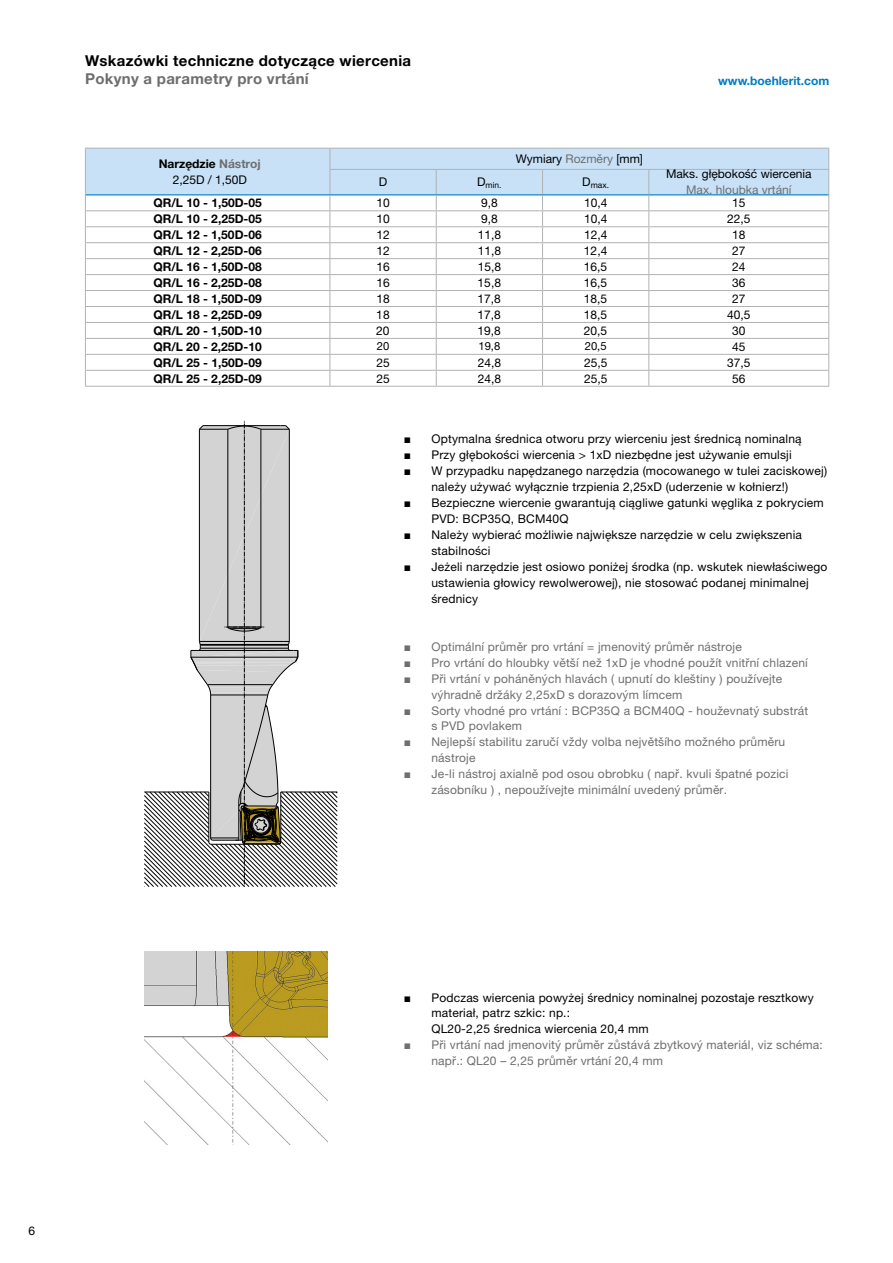
<style>
.page{position:relative;width:893px;height:1263px;background:#fff}
.page>*{position:absolute;margin:0;border:0;box-sizing:border-box;transform-origin:0 0}
.t1{font:700 15px "Helvetica Neue LT Pro";letter-spacing:.02em;color:#000}
.t2{font:700 15px "Helvetica Neue LT Pro";letter-spacing:.02em;color:#6e6e6e}
.t3{font:12px/15.9px "Helvetica Neue LT Pro";letter-spacing:.015em;color:#000}
.t4{font:12px/15.9px "Helvetica Neue LT Pro";letter-spacing:.015em;color:#6e6e6e}
.t5{font:700 12px "Helvetica Neue LT Pro";color:#000}
.t6{font:700 12px "Helvetica Neue LT Pro";color:#007bc1}
.t7{font:11.25px "Helvetica Neue LT Pro";color:#000}
.t8{font:8.4px "Helvetica Neue LT Pro";color:#000}
.s1{font-weight:700}
.s2{font-weight:700;color:#6e6e6e}
.s3{color:#6e6e6e}
.s4{font-family:"Arial"}
</style>
<div class="page">
<hr style="left:85px;top:386px;width:245px;height:1px;background:#b1b2b3">
<hr style="left:330px;top:386px;width:106px;height:1px;background:#b1b2b3">
<hr style="left:436px;top:386px;width:107px;height:1px;background:#b1b2b3">
<hr style="left:543px;top:386px;width:106px;height:1px;background:#b1b2b3">
<hr style="left:649px;top:386px;width:180px;height:1px;background:#b1b2b3">
<svg style="left:85px;top:148px;width:744px;height:238px"></svg>
<hr style="left:330px;top:169px;width:106px;height:1px;background:#b1b2b3">
<hr style="left:436px;top:169px;width:107px;height:1px;background:#b1b2b3">
<hr style="left:543px;top:169px;width:106px;height:1px;background:#b1b2b3">
<hr style="left:649px;top:169px;width:180px;height:1px;background:#b1b2b3">
<svg style="left:144px;top:421px;width:193px;height:466px"></svg>
<img style="left:145px;top:952px;width:183px;height:192px">
<p class="t1" style="left:85px;top:51px;width:328px">Wskazówki techniczne dotyczące wiercenia</p>
<p class="t2" style="left:85px;top:69px;width:225px">Pokyny a parametry pro vrtání</p>
<p class="t6" style="left:718px;top:73px;width:113px">www.boehlerit.com</p>
<p class="t3" style="left:159px;top:155px;width:104px;text-align:center"><span class="s1">Narzędzie</span> <span class="s2">Nástroj<br></span>2,25D / 1,50D</p>
<p class="t3" style="left:516px;top:151px;width:129px">Wymiary <span class="s3">Rozměry</span> [mm]</p>
<p class="t3" style="left:379px;top:174px;width:10px">D</p>
<p class="t8" style="left:477px;top:180px;width:26px"><sup>D</sup>min.</p>
<p class="t8" style="left:582px;top:180px;width:28px"><sup>D</sup>max.</p>
<p class="t3" style="left:666px;top:166px;width:147px">Maks. głębokość wiercenia</p>
<p class="t4" style="left:686px;top:182px;width:107px">Max. hloubka vrtání</p>
<p class="t5" style="left:154px;top:196px;width:110px">QR/L 10 - 1,50D-05</p>
<p class="t3" style="left:376px;top:195px;width:15px">10</p>
<p class="t3" style="left:481px;top:195px;width:18px">9,8</p>
<p class="t3" style="left:584px;top:195px;width:25px">10,4</p>
<p class="t3" style="left:732px;top:195px;width:15px">15</p>
<p class="t5" style="left:154px;top:211px;width:110px">QR/L 10 - 2,25D-05</p>
<p class="t3" style="left:376px;top:211px;width:15px">10</p>
<p class="t3" style="left:481px;top:211px;width:18px">9,8</p>
<p class="t3" style="left:584px;top:211px;width:25px">10,4</p>
<p class="t3" style="left:727px;top:211px;width:25px">22,5</p>
<p class="t5" style="left:153px;top:227px;width:110px">QR/L 12 - 1,50D-06</p>
<p class="t3" style="left:376px;top:226px;width:15px">12</p>
<p class="t3" style="left:478px;top:226px;width:25px">11,8</p>
<p class="t3" style="left:584px;top:226px;width:25px">12,4</p>
<p class="t3" style="left:732px;top:226px;width:15px">18</p>
<p class="t5" style="left:153px;top:243px;width:110px">QR/L 12 - 2,25D-06</p>
<p class="t3" style="left:376px;top:242px;width:15px">12</p>
<p class="t3" style="left:478px;top:242px;width:25px">11,8</p>
<p class="t3" style="left:584px;top:242px;width:25px">12,4</p>
<p class="t3" style="left:732px;top:242px;width:15px">27</p>
<p class="t5" style="left:153px;top:259px;width:110px">QR/L 16 - 1,50D-08</p>
<p class="t3" style="left:376px;top:258px;width:15px">16</p>
<p class="t3" style="left:478px;top:258px;width:25px">15,8</p>
<p class="t3" style="left:584px;top:258px;width:25px">16,5</p>
<p class="t3" style="left:732px;top:258px;width:15px">24</p>
<p class="t5" style="left:153px;top:275px;width:110px">QR/L 16 - 2,25D-08</p>
<p class="t3" style="left:376px;top:274px;width:15px">16</p>
<p class="t3" style="left:478px;top:274px;width:25px">15,8</p>
<p class="t3" style="left:584px;top:274px;width:25px">16,5</p>
<p class="t3" style="left:732px;top:274px;width:15px">36</p>
<p class="t5" style="left:153px;top:291px;width:110px">QR/L 18 - 1,50D-09</p>
<p class="t3" style="left:376px;top:290px;width:15px">18</p>
<p class="t3" style="left:478px;top:290px;width:25px">17,8</p>
<p class="t3" style="left:584px;top:290px;width:25px">18,5</p>
<p class="t3" style="left:732px;top:290px;width:15px">27</p>
<p class="t5" style="left:153px;top:307px;width:110px">QR/L 18 - 2,25D-09</p>
<p class="t3" style="left:376px;top:306px;width:15px">18</p>
<p class="t3" style="left:478px;top:306px;width:25px">17,8</p>
<p class="t3" style="left:584px;top:306px;width:25px">18,5</p>
<p class="t3" style="left:727px;top:306px;width:25px">40,5</p>
<p class="t5" style="left:153px;top:323px;width:110px">QR/L 20 - 1,50D-10</p>
<p class="t3" style="left:376px;top:322px;width:15px">20</p>
<p class="t3" style="left:478px;top:322px;width:25px">19,8</p>
<p class="t3" style="left:584px;top:322px;width:25px">20,5</p>
<p class="t3" style="left:732px;top:322px;width:15px">30</p>
<p class="t5" style="left:153px;top:339px;width:110px">QR/L 20 - 2,25D-10</p>
<p class="t7" style="left:377px;top:339px;width:14px">20</p>
<p class="t7" style="left:478px;top:339px;width:23px">19,8</p>
<p class="t7" style="left:585px;top:339px;width:23px">20,5</p>
<p class="t3" style="left:732px;top:338px;width:15px">45</p>
<p class="t5" style="left:154px;top:355px;width:110px">QR/L 25 - 1,50D-09</p>
<p class="t3" style="left:376px;top:354px;width:15px">25</p>
<p class="t3" style="left:478px;top:354px;width:25px">24,8</p>
<p class="t3" style="left:584px;top:354px;width:25px">25,5</p>
<p class="t3" style="left:727px;top:354px;width:25px">37,5</p>
<p class="t5" style="left:154px;top:371px;width:110px">QR/L 25 - 2,25D-09</p>
<p class="t3" style="left:376px;top:370px;width:15px">25</p>
<p class="t3" style="left:478px;top:370px;width:25px">24,8</p>
<p class="t3" style="left:584px;top:370px;width:25px">25,5</p>
<p class="t3" style="left:732px;top:370px;width:15px">56</p>
<p class="t3" style="left:404px;top:431px;width:399px"><span class="s4">■</span> Optymalna średnica otworu przy wierceniu jest średnicą nominalną</p>
<p class="t3" style="left:404px;top:447px;width:389px"><span class="s4">■</span> Przy głębokości wiercenia &gt; 1xD niezbędne jest używanie emulsji</p>
<p class="t3" style="left:431px;top:463px;width:397px;text-indent:-27px"><span class="s4">■</span> W przypadku napędzanego narzędzia (mocowanego w tulei zaciskowej) należy używać wyłącznie trzpienia 2,25xD (uderzenie w kołnierz!)</p>
<p class="t3" style="left:431px;top:495px;width:394px;text-indent:-27px"><span class="s4">■</span> Bezpieczne wiercenie gwarantują ciągliwe gatunki węglika z pokryciem<br>PVD: BCP35Q, BCM40Q</p>
<p class="t3" style="left:431px;top:527px;width:372px;text-indent:-27px"><span class="s4">■</span> Należy wybierać możliwie największe narzędzie w celu zwiększenia stabilności</p>
<p class="t3" style="left:431px;top:558px;width:397px;text-indent:-27px"><span class="s4">■</span> Jeżeli narzędzie jest osiowo poniżej środka (np. wskutek niewłaściwego ustawienia głowicy rewolwerowej), nie stosować podanej minimalnej średnicy</p>
<p class="t4" style="left:404px;top:638px;width:339px"><span class="s4">■</span> Optimální průměr pro vrtání = jmenovitý průměr nástroje</p>
<p class="t4" style="left:404px;top:654px;width:405px"><span class="s4">■</span> Pro vrtání do hloubky větší než 1xD je vhodné použít vnitřní chlazení</p>
<p class="t4" style="left:431px;top:670px;width:352px;text-indent:-27px"><span class="s4">■</span> Při vrtání v poháněných hlavách ( upnutí do kleštiny ) používejte výhradně držáky 2,25xD s dorazovým límcem</p>
<p class="t4" style="left:431px;top:702px;width:378px;text-indent:-27px"><span class="s4">■</span> Sorty vhodné pro vrtání : BCP35Q a BCM40Q - houževnatý substrát s PVD povlakem</p>
<p class="t4" style="left:431px;top:734px;width:355px;text-indent:-27px"><span class="s4">■</span> Nejlepší stabilitu zaručí vždy volba největšího možného průměru nástroje</p>
<p class="t4" style="left:431px;top:766px;width:359px;text-indent:-27px"><span class="s4">■</span> Je-li nástroj axialně pod osou obrobku ( např. kvuli špatné pozici zásobníku ) , nepoužívejte minimální uvedený průměr.</p>
<p class="t3" style="left:29px;top:1223px;width:8px">6</p>
<p class="t3" style="left:431px;top:989px;width:384px;text-indent:-27px"><span class="s4">■</span> Podczas wiercenia powyżej średnicy nominalnej pozostaje resztkowy materiał, patrz szkic: np.:<br>QL20-2,25 średnica wiercenia 20,4 mm</p>
<p class="t4" style="left:431px;top:1037px;width:393px;text-indent:-27px"><span class="s4">■</span> Při vrtání nad jmenovitý průměr zůstává zbytkový materiál, viz schéma: např.: QL20 – 2,25 průměr vrtání 20,4 mm</p>
</div>
